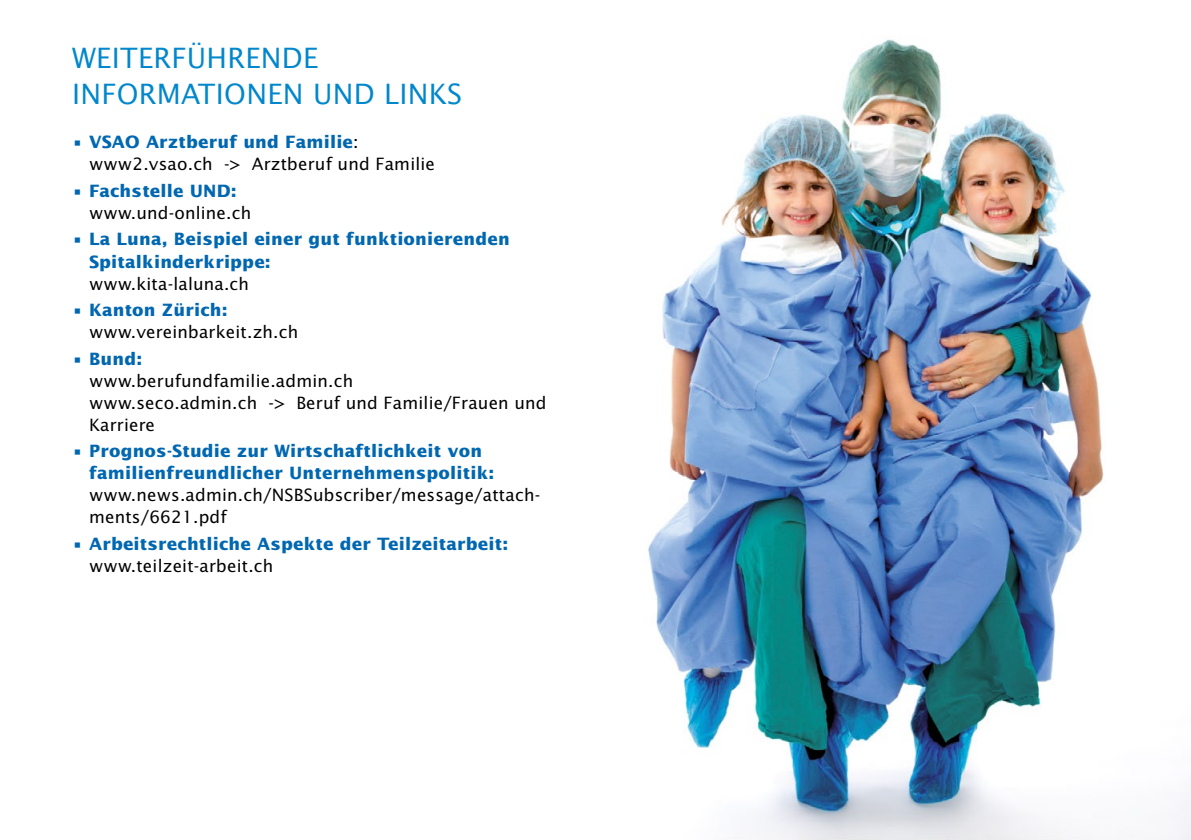
<style>
.page{position:relative;width:1191px;height:840px;background:#fff}
.page>*{position:absolute;margin:0;border:0;box-sizing:border-box;transform-origin:0 0}
.t1{font:28px/36px "Lucida Sans";letter-spacing:.01em;color:#0087cc}
.t2{font:17px/22px "Lucida Sans";letter-spacing:.01em;color:#000}
.t3{font:700 17px/22px "Lucida Sans";letter-spacing:.01em;color:#0067b1}
.s1{color:#0067b1}
.s2{font-weight:700;color:#0067b1}
.s3{font-weight:400}
.s4{font-weight:400;color:#000}
</style>
<div class="page">
<img style="left:648px;top:39px;width:543px;height:800px">
<h1 class="t1" style="left:72px;top:39px;width:392px">WEITERFÜHRENDE<br>INFORMATIONEN UND LINKS</h1>
<p class="t2" style="left:89px;top:131px;width:347px;text-indent:-17px"><span class="s1">•</span> <span class="s2">VSAO Arztberuf und Familie</span>: www2.vsao.ch -&gt; Arztberuf und Familie</p>
<p class="t2" style="left:89px;top:179px;width:164px;text-indent:-17px"><span class="s1">•</span> <span class="s2">Fachstelle UND: </span>www.und-online.ch</p>
<p class="t3" style="left:89px;top:228px;width:422px;text-indent:-17px"><span class="s3">•</span> La Luna, Beispiel einer gut funktionierenden<br>Spitalkinderkrippe:</p>
<p class="t2" style="left:89px;top:272px;width:162px">www.kita-laluna.ch</p>
<p class="t2" style="left:89px;top:298px;width:211px;text-indent:-17px"><span class="s1">•</span> <span class="s2">Kanton Zürich: </span>www.vereinbarkeit.zh.ch</p>
<p class="t2" style="left:89px;top:347px;width:459px;text-indent:-17px"><span class="s1">•</span> <span class="s2">Bund:<br></span>www.berufundfamilie.admin.ch<br>www.seco.admin.ch -&gt; Beruf und Familie/Frauen und<br>Karriere</p>
<p class="t3" style="left:89px;top:439px;width:407px;text-indent:-17px"><span class="s3">•</span> Prognos-Studie zur Wirtschaftlichkeit von familienfreundlicher Unternehmenspolitik:</p>
<p class="t2" style="left:89px;top:483px;width:453px">www.news.admin.ch/NSBSubscriber/message/attach&shy;ments/6621.pdf</p>
<p class="t3" style="left:89px;top:532px;width:421px;text-indent:-17px"><span class="s3">•</span> Arbeitsrechtliche Aspekte der Teilzeitarbeit: <span class="s4">www.teilzeit-arbeit.ch</span></p>
</div>
